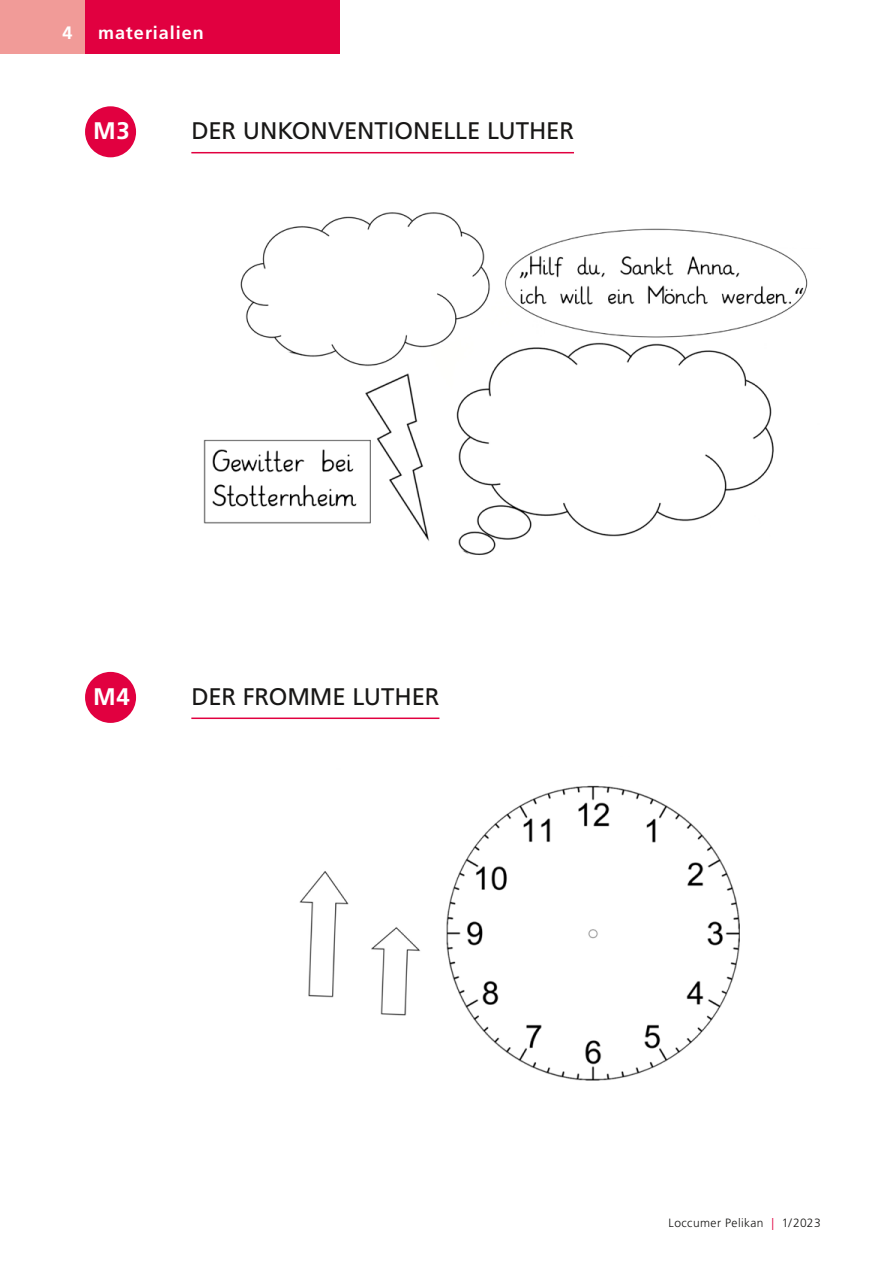
<style>
.page{position:relative;width:893px;height:1263px;background:#fff}
.page>*{position:absolute;margin:0;border:0;box-sizing:border-box;transform-origin:0 0}
.Head_Materialien{font:24px "Frutiger LT Std";letter-spacing:-.005em;color:#181716}
.Head_Rezensionen{font:700 24px "Frutiger LT Std";color:#fff}
.t1{font:700 18px "Frutiger LT Std";letter-spacing:.055em;color:#fff}
.t2{font:300 12px "Frutiger LT Std";letter-spacing:.035em;color:#181716}
.s1{color:#e10040}
</style>
<div class="page">
<div style="left:81px;top:0;width:259px;height:54px;background:#e10040"></div>
<div style="left:0;top:0;width:85px;height:54px;background:#f19b98"></div>
<div style="left:85px;top:106px;width:51px;height:51px;background:#e10040;border-radius:50%"></div>
<div style="left:85px;top:672px;width:51px;height:51px;background:#e10040;border-radius:50%"></div>
<hr style="left:191px;top:152px;width:383px;height:1px;background:#e10040">
<hr style="left:191px;top:717px;width:248px;height:2px;background:#e10040">
<img style="left:203px;top:212px;width:605px;height:344px">
<img style="left:299px;top:785px;width:441px;height:296px">
<p class="t1" style="left:62px;top:22px;width:12px">4</p>
<p class="t1" style="left:98px;top:22px;width:107px">materialien</p>
<p class="Head_Rezensionen" style="left:93px;top:117px;width:38px">M3</p>
<p class="Head_Materialien" style="left:191px;top:117px;width:384px">DER UNKONVENTIONELLE LUTHER</p>
<p class="Head_Rezensionen" style="left:93px;top:682px;width:38px">M4</p>
<p class="Head_Materialien" style="left:191px;top:682px;width:250px">DER FROMME LUTHER</p>
<p class="t2" style="left:669px;top:1216px;width:154px">Loccumer Pelikan <span class="s1">|</span> 1/2023</p>
</div>
